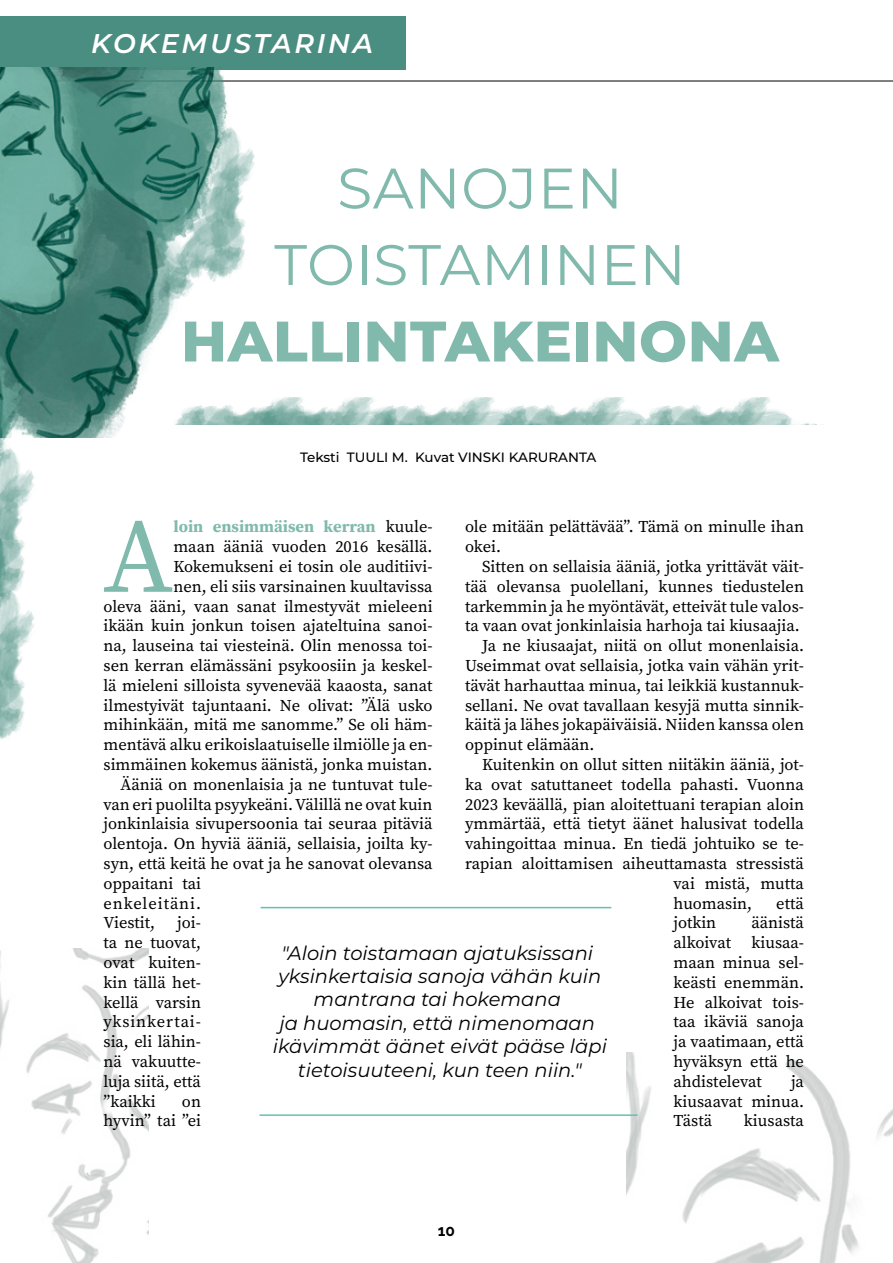
<style>
.page{position:relative;width:893px;height:1263px;background:#fff}
.page>*{position:absolute;margin:0;border:0;box-sizing:border-box;transform-origin:0 0}
.t1{font:105.3px "Source Serif Pro";color:#80baac}
.t2{font:57px/76.5px "Montserrat";letter-spacing:.01em;color:#81baac;text-align:center}
.t3{font:800 57px "Montserrat";letter-spacing:.01em;color:#81baac}
.t4{font:italic 600 27px "Montserrat";letter-spacing:.1em;color:#fff}
.t5{font:italic 19.5px/23.4px "Montserrat";color:#000;text-align:center}
.t6{font:16.5px/19.8px "Source Serif Pro";color:#000;text-align:justify}
.t7{font:700 16.5px "Source Serif Pro";color:#80baac}
.t8{font:16.5px "Source Serif Pro";letter-spacing:.055em;color:#000}
.t9{font:700 15.45px "Raleway";color:#000}
.t10{font:500 13.5px "Montserrat";color:#000}
.s1{font-weight:400;color:#000}
</style>
<div class="page">
<img style="left:0;top:948px;width:148px;height:315px">
<img style="left:627px;top:1053px;width:266px;height:210px">
<hr style="left:50px;top:81px;width:843px;height:1px;background:#000">
<hr style="left:261px;top:907px;width:350px;height:1px;background:#5fc3b1">
<hr style="left:259px;top:1114px;width:378px;height:2px;background:#5fc3b1">
<div style="left:0;top:16px;width:405px;height:54px;background:#4a8e81"></div>
<img style="left:0;top:68px;width:320px;height:370px">
<img style="left:384px;top:400px;width:87px;height:24px">
<img style="left:471px;top:397px;width:145px;height:27px">
<img style="left:616px;top:397px;width:199px;height:27px">
<img style="left:150px;top:397px;width:234px;height:27px">
<img style="left:0;top:389px;width:54px;height:350px">
<h3 class="t4" style="left:91px;top:24px;width:283px">KOKEMUSTARINA</h3>
<h2 class="t2" style="left:274px;top:148px;width:413px">SANOJEN<br>TOISTAMINEN</h2>
<h2 class="t3" style="left:181px;top:299px;width:599px">HALLINTAKEINONA</h2>
<p class="t10" style="left:300px;top:448px;width:298px">Teksti TUULI M. Kuvat VINSKI KARURANTA</p>
<p class="t6" style="left:465px;top:517px;width:340px">ole mitään pelättävää”. Tämä on minulle ihan okei.</p>
<p class="t6" style="left:482px;top:557px;width:323px">Sitten on sellaisia ääniä, jotka yrittävät väit-</p>
<p class="t6" style="left:465px;top:576px;width:340px">tää olevansa puolellani, kunnes tiedustelen</p>
<p class="t6" style="left:465px;top:596px;width:340px">tarkemmin ja he myöntävät, etteivät tule valos-</p>
<p class="t6" style="left:465px;top:616px;width:336px">ta vaan ovat jonkinlaisia harhoja tai kiusaajia.</p>
<p class="t6" style="left:482px;top:636px;width:323px">Ja ne kiusaajat, niitä on ollut monenlaisia.</p>
<p class="t6" style="left:465px;top:656px;width:340px">Useimmat ovat sellaisia, jotka vain vähän yrit-</p>
<p class="t6" style="left:465px;top:675px;width:340px">tävät harhauttaa minua, tai leikkiä kustannuk-</p>
<p class="t6" style="left:465px;top:695px;width:340px">sellani. Ne ovat tavallaan kesyjä mutta sinnik-</p>
<p class="t6" style="left:465px;top:715px;width:340px">käitä ja lähes jokapäiväisiä. Niiden kanssa olen</p>
<p class="t6" style="left:465px;top:735px;width:131px">oppinut elämään.</p>
<p class="t6" style="left:482px;top:755px;width:323px">Kuitenkin on ollut sitten niitäkin ääniä, jot-</p>
<p class="t6" style="left:465px;top:774px;width:340px">ka ovat satuttaneet todella pahasti. Vuonna</p>
<p class="t6" style="left:465px;top:794px;width:340px">2023 keväällä, pian aloitettuani terapian aloin</p>
<p class="t6" style="left:465px;top:814px;width:340px">ymmärtää, että tietyt äänet halusivat todella</p>
<p class="t6" style="left:465px;top:834px;width:340px">vahingoittaa minua. En tiedä johtuiko se te-</p>
<p class="t6" style="left:465px;top:854px;width:340px">rapian aloittamisen aiheuttamasta stressistä</p>
<p class="t6" style="left:673px;top:873px;width:132px">vai mistä, mutta</p>
<p class="t6" style="left:673px;top:893px;width:80px">huomasin,</p>
<p class="t6" style="left:776px;top:893px;width:29px">että</p>
<p class="t6" style="left:673px;top:913px;width:44px">jotkin</p>
<h1 class="t1" style="left:104px;top:486px;width:71px">A</h1>
<p class="t7" style="left:173px;top:515px;width:261px">loin ensimmäisen kerran <span class="s1">kuule-</span></p>
<p class="t6" style="left:173px;top:537px;width:261px">maan ääniä vuoden 2016 kesällä.</p>
<p class="t6" style="left:173px;top:557px;width:261px">Kokemukseni ei tosin ole auditiivi-</p>
<p class="t6" style="left:173px;top:576px;width:261px">nen, eli siis varsinainen kuultavissa</p>
<p class="t6" style="left:104px;top:596px;width:331px">oleva ääni, vaan sanat ilmestyvät mieleeni</p>
<p class="t6" style="left:104px;top:616px;width:331px">ikään kuin jonkun toisen ajateltuina sanoi-</p>
<p class="t6" style="left:104px;top:636px;width:331px">na, lauseina tai viesteinä. Olin menossa toi-</p>
<p class="t6" style="left:104px;top:656px;width:331px">sen kerran elämässäni psykoosiin ja keskel-</p>
<p class="t6" style="left:104px;top:675px;width:331px">lä mieleni silloista syvenevää kaaosta, sanat</p>
<p class="t6" style="left:104px;top:695px;width:331px">ilmestyivät tajuntaani. Ne olivat: ”Älä usko</p>
<p class="t6" style="left:104px;top:715px;width:331px">mihinkään, mitä me sanomme.” Se oli häm-</p>
<p class="t6" style="left:104px;top:735px;width:331px">mentävä alku erikoislaatuiselle ilmiölle ja en-</p>
<p class="t6" style="left:104px;top:755px;width:330px">simmäinen kokemus äänistä, jonka muistan.</p>
<p class="t6" style="left:121px;top:774px;width:314px">Ääniä on monenlaisia ja ne tuntuvat tule-</p>
<p class="t6" style="left:104px;top:794px;width:331px">van eri puolilta psyykeäni. Välillä ne ovat kuin</p>
<p class="t6" style="left:104px;top:814px;width:331px">jonkinlaisia sivupersoonia tai seuraa pitäviä</p>
<p class="t6" style="left:104px;top:834px;width:331px">olentoja. On hyviä ääniä, sellaisia, joilta ky-</p>
<p class="t6" style="left:104px;top:854px;width:331px">syn, että keitä he ovat ja he sanovat olevansa</p>
<p class="t6" style="left:104px;top:873px;width:99px">oppaitani tai</p>
<p class="t8" style="left:104px;top:892px;width:99px">enkeleitäni.</p>
<p class="t6" style="left:104px;top:913px;width:53px">Viestit,</p>
<p class="t6" style="left:104px;top:913px;width:99px;text-indent:74px">joi&shy;ta ne tuovat, ovat kuiten&shy;kin tällä het&shy;kellä varsin yksinkertai&shy;sia, eli lähin&shy;nä vakuutte&shy;luja siitä, että ”kaikki</p>
<p class="t6" style="left:673px;top:913px;width:132px;text-indent:78px">äänistä alkoivat kiusaa&shy;maan minua sel&shy;keästi enemmän.<br>He alkoivat tois&shy;taa ikäviä sanoja ja vaatimaan, että hyväksyn että he ahdistelevat</p>
<p class="t5" style="left:273px;top:940px;width:336px">"Aloin toistamaan ajatuksissani yksinkertaisia sanoja vähän kuin mantrana tai hokemana<br>ja huomasin, että nimenomaan ikävimmät äänet eivät pääse läpi tietoisuuteeni, kun teen niin."</p>
<p class="t6" style="left:673px;top:1071px;width:132px;text-indent:117px">ja kiusaavat minua.<br>Tästä</p>
<p class="t6" style="left:104px;top:1091px;width:99px;text-align:right">on<br>hyvin” tai ”ei</p>
<p class="t6" style="left:744px;top:1111px;width:62px">kiusasta</p>
<p class="t9" style="left:438px;top:1222px;width:19px">10</p>
</div>
